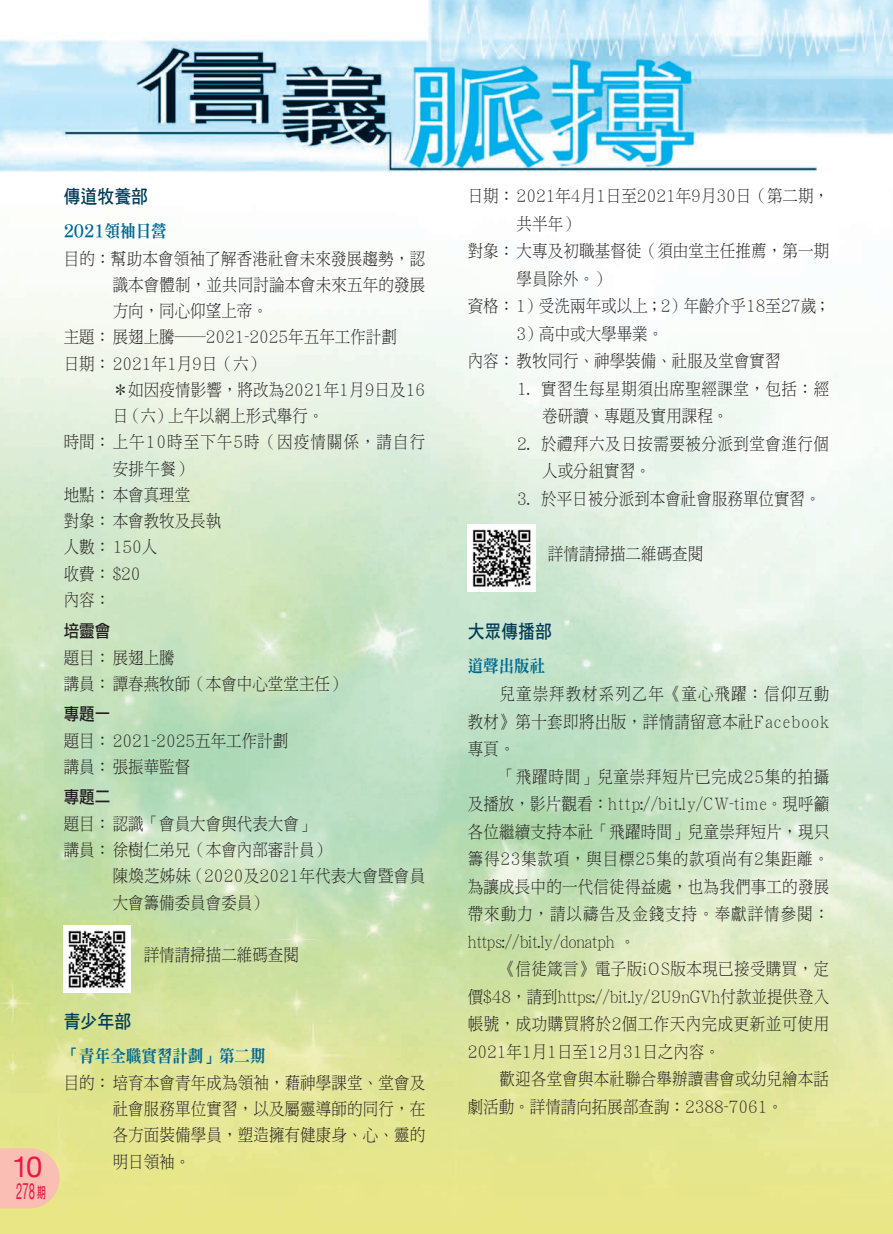
<style>
.page{position:relative;width:893px;height:1234px;background:#fff}
.page>*{position:absolute;margin:0;border:0;box-sizing:border-box;transform-origin:0 0}
.t1{font:29.25px "Helvetica Neue";color:#ed1845}
.t2{font:22.5px "Helvetica Neue";color:#ed1845;scale:.5 1}
.sub-head{font:18.75px "DF Hei HK W7";color:#003b57;scale:.9 1}
.脈搏__11_5_-11_5{font:17.25px/26.2px "DF Ming HK W3";color:#231f20;scale:.9 1}
.內文{font:17.25px/27.5px "DF Ming HK W3";letter-spacing:.015em;color:#231f20;text-align:justify;scale:.9 1}
.脈搏__11_5_-11_5-2{font:17.25px/27.5px "DF Ming HK W3";letter-spacing:.03em;color:#231f20;scale:.9 1}
.脈搏__11_5_-11_5-3{font:17.25px/26.2px "DF Ming HK W3";letter-spacing:.065em;color:#231f20;scale:.9 1}
.sub-head2{font:17.25px "DF Ming HK W9";color:#006991;scale:.9 1}
.sub-head3{font:17.25px "DF Li Hei HK W5";color:#231f20;scale:.9 1}
.s1{font-family:"DF Li Hei HK W5";font-size:15px}
</style>
<div class="page">
<svg style="left:0;top:1147px;width:60px;height:61px"></svg>
<img style="left:0;top:0;width:893px;height:173px">
<img style="left:472px;top:529px;width:60px;height:59px">
<img style="left:68px;top:930px;width:59px;height:59px">
<p class="sub-head" style="left:64px;top:186px;width:95px">傳道牧養部</p>
<p class="sub-head2" style="left:64px;top:222px;width:116px">2021領袖日營</p>
<p class="脈搏__11_5_-11_5" style="left:113px;top:245px;width:349px;text-align:justify;text-indent:-49px">目的：幫助本會領袖了解香港社會未來發展趨勢，認識本會體制，並共同討論本會未來五年的發展方向，同心仰望上帝。</p>
<p class="脈搏__11_5_-11_5" style="left:64px;top:323px;width:372px">主題：展翅上騰—2021-2025年五年工作計劃</p>
<p class="脈搏__11_5_-11_5" style="left:64px;top:350px;width:224px">日期：2021年1月9日（六）</p>
<p class="脈搏__11_5_-11_5" style="left:113px;top:376px;width:349px">＊如因疫情影響，將改為2021年1月9日及16日（六）上午以網上形式舉行。</p>
<p class="脈搏__11_5_-11_5-3" style="left:113px;top:428px;width:349px;text-indent:-49px">時間：上午10時至下午5時（因疫情關係，請自行安排午餐）</p>
<p class="脈搏__11_5_-11_5" style="left:64px;top:481px;width:142px">地點：本會真理堂</p>
<p class="脈搏__11_5_-11_5" style="left:64px;top:507px;width:177px">對象：本會教牧及長執</p>
<p class="脈搏__11_5_-11_5" style="left:64px;top:533px;width:105px">人數：150人</p>
<p class="脈搏__11_5_-11_5" style="left:64px;top:560px;width:87px">收費：$20</p>
<p class="脈搏__11_5_-11_5" style="left:64px;top:586px;width:53px">內容：</p>
<p class="sub-head3" style="left:64px;top:621px;width:53px">培靈會</p>
<p class="脈搏__11_5_-11_5" style="left:64px;top:643px;width:125px">題目：展翅上騰</p>
<p class="脈搏__11_5_-11_5" style="left:64px;top:670px;width:315px">講員：譚春燕牧師（本會中心堂堂主任）</p>
<p class="sub-head3" style="left:64px;top:704px;width:53px">專題一</p>
<p class="脈搏__11_5_-11_5" style="left:64px;top:726px;width:251px">題目：2021-2025五年工作計劃</p>
<p class="脈搏__11_5_-11_5" style="left:64px;top:753px;width:142px">講員：張振華監督</p>
<p class="sub-head3" style="left:64px;top:787px;width:53px">專題二</p>
<p class="脈搏__11_5_-11_5" style="left:64px;top:809px;width:280px">題目：認識「會員大會與代表大會」</p>
<p class="脈搏__11_5_-11_5" style="left:64px;top:836px;width:297px">講員：徐樹仁弟兄（本會內部審計員）</p>
<p class="脈搏__11_5_-11_5" style="left:113px;top:862px;width:349px">陳煥芝姊妹（2020及2021年代表大會暨會員大會籌備委員會委員）</p>
<p class="脈搏__11_5_-11_5" style="left:144px;top:941px;width:174px">詳情請掃描二維碼查閱</p>
<h1 class="t1" style="left:12px;top:1145px;width:32px">10</h1>
<h2 class="t2" style="left:16px;top:1174px;width:62px">278 <span class="s1">期</span></h2>
<p class="sub-head" style="left:64px;top:1010px;width:76px">青少年部</p>
<p class="sub-head2" style="left:64px;top:1046px;width:226px">「青年全職實習計劃」第二期</p>
<p class="脈搏__11_5_-11_5" style="left:113px;top:1068px;width:349px;text-align:justify;text-indent:-49px">目的：培育本會青年成為領袖，藉神學課堂、堂會及社會服務單位實習，以及屬靈導師的同行，在各方面裝備學員，塑造擁有健康身、心、靈的明日領袖。</p>
<p class="脈搏__11_5_-11_5" style="left:517px;top:182px;width:349px;line-height:27.5px;text-indent:-49px">日期：2021年4月1日至2021年9月30日（第二期，共半年）</p>
<p class="脈搏__11_5_-11_5" style="left:517px;top:237px;width:349px;line-height:27.5px;text-indent:-49px">對象：大專及初職基督徒（須由堂主任推薦，第一期學員除外。）</p>
<p class="脈搏__11_5_-11_5" style="left:516px;top:292px;width:350px;line-height:27.5px;text-indent:-49px">資格：1）受洗兩年或以上；2）年齡介乎18至27歲；<br>3）高中或大學畢業。</p>
<p class="脈搏__11_5_-11_5" style="left:468px;top:347px;width:349px">內容：教牧同行、神學裝備、社服及堂會實習</p>
<p class="脈搏__11_5_-11_5-2" style="left:542px;top:374px;width:320px;text-indent:-25px">1. 實習生每星期須出席聖經課堂，包括：經卷研讀、專題及實用課程。</p>
<p class="脈搏__11_5_-11_5-2" style="left:542px;top:429px;width:320px;text-indent:-25px">2. 於禮拜六及日按需要被分派到堂會進行個人或分組實習。</p>
<p class="脈搏__11_5_-11_5" style="left:517px;top:485px;width:339px">3. 於平日被分派到本會社會服務單位實習。</p>
<p class="脈搏__11_5_-11_5" style="left:548px;top:540px;width:174px">詳情請掃描二維碼查閱</p>
<p class="sub-head" style="left:468px;top:620px;width:95px">大眾傳播部</p>
<p class="sub-head2" style="left:468px;top:656px;width:88px">道聲出版社</p>
<p class="內文" style="left:468px;top:679px;width:403px;text-indent:32px">兒童崇拜教材系列乙年《童心飛躍：信仰互動教材》第十套即將出版，詳情請留意本社Facebook專頁。</p>
<p class="內文" style="left:468px;top:762px;width:403px;text-indent:32px">「飛躍時間」兒童崇拜短片已完成25集的拍攝及播放，影片觀看：http://bit.ly/CW-time。現呼籲各位繼續支持本社「飛躍時間」兒童崇拜短片，現只籌得23集款項，與目標25集的款項尚有2集距離。為讓成長中的一代信徒得益處，也為我們事工的發展帶來動力，請以禱告及金錢支持。奉獻詳情參閱：https://bit.ly/donatph 。</p>
<p class="內文" style="left:468px;top:954px;width:403px;text-indent:32px">《信徒箴言》電子版iOS版本現已接受購買，定價$48，請到https://bit.ly/2U9nGVh付款並提供登入帳號，成功購買將於2個工作天內完成更新並可使用2021年1月1日至12月31日之內容。</p>
<p class="內文" style="left:468px;top:1064px;width:403px;text-indent:32px">歡迎各堂會與本社聯合舉辦讀書會或幼兒繪本話劇活動。詳情請向拓展部查詢：2388-7061。</p>
</div>
